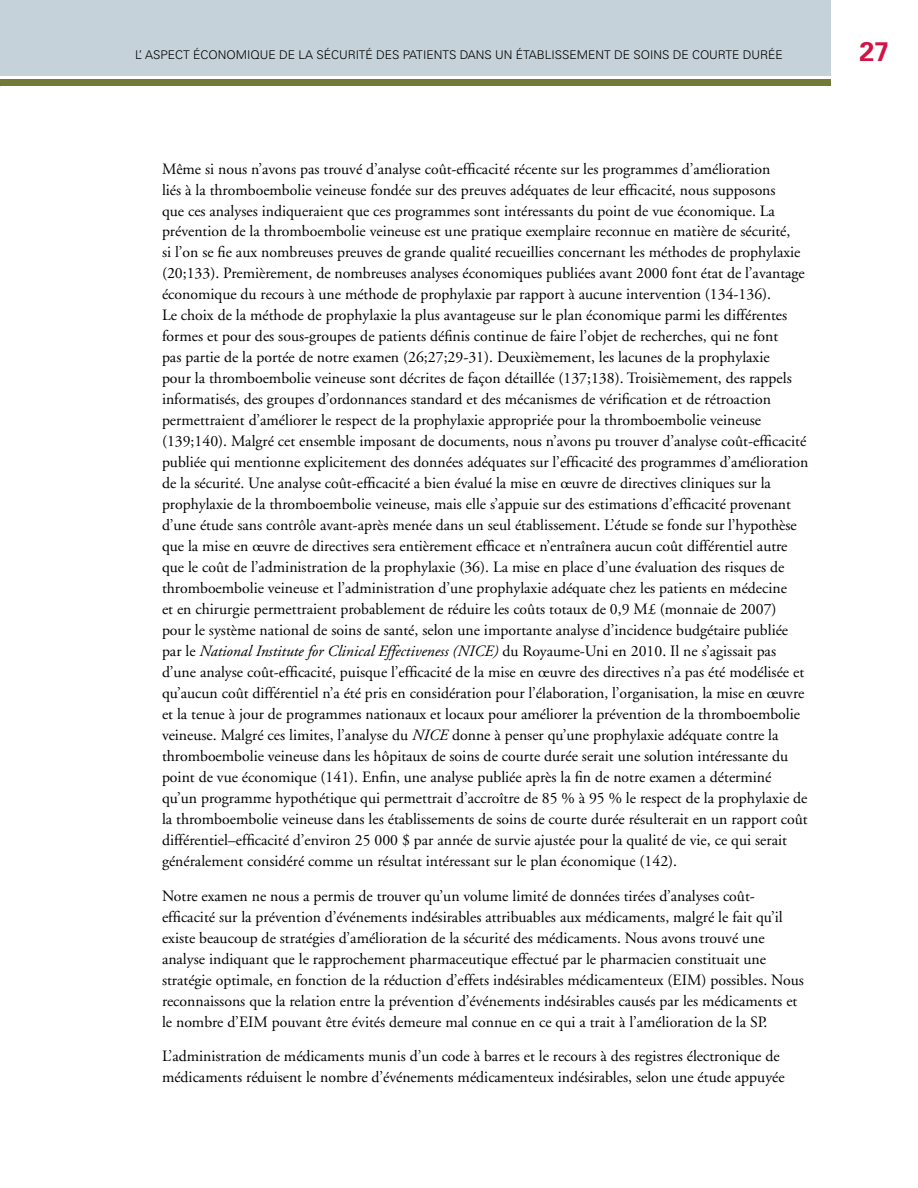
<style>
.page{position:relative;width:918px;height:1188px;background:#fff}
.page>*{position:absolute;margin:0;border:0;box-sizing:border-box;transform-origin:0 0}
.t1{font:700 27px "Univers";color:#d31245}
.t2{font:15.75px/21px "Adobe Garamond";color:#000}
.t3{font:300 12px "Univers";color:#000}
.s1{font-style:italic}
</style>
<div class="page">
<div style="left:0;top:0;width:831px;height:76px;background:#c5d2da"></div>
<div style="left:0;top:80px;width:831px;height:6px;background:#727a35"></div>
<p class="t3" style="left:135px;top:47px;width:649px">L’ ASPECT ÉCONOMIQUE DE LA SÉCURITÉ DES PATIENTS DANS UN ÉTABLISSEMENT DE SOINS DE COURTE DURÉE</p>
<h1 class="t1" style="left:859px;top:35px;width:32px">27</h1>
<p class="t2" style="left:162px;top:158px;width:648px">Même si nous n’avons pas trouvé d’analyse coût-efficacité récente sur les programmes d’amélioration<br>liés à la thromboembolie veineuse fondée sur des preuves adéquates de leur efficacité, nous supposons<br>que ces analyses indiqueraient que ces programmes sont intéressants du point de vue économique. La prévention de la thromboembolie veineuse est une pratique exemplaire reconnue en matière de sécurité,<br>si l’on se fie aux nombreuses preuves de grande qualité recueillies concernant les méthodes de prophylaxie (20;133). Premièrement, de nombreuses analyses économiques publiées avant 2000 font état de l’avantage économique du recours à une méthode de prophylaxie par rapport à aucune intervention (134-136).<br>Le choix de la méthode de prophylaxie la plus avantageuse sur le plan économique parmi les différentes formes et pour des sous-groupes de patients définis continue de faire l’objet de recherches, qui ne font<br>pas partie de la portée de notre examen (26;27;29-31). Deuxièmement, les lacunes de la prophylaxie<br>pour la thromboembolie veineuse sont décrites de façon détaillée (137;138). Troisièmement, des rappels informatisés, des groupes d’ordonnances standard et des mécanismes de vérification et de rétroaction permettraient d’améliorer le respect de la prophylaxie appropriée pour la thromboembolie veineuse (139;140). Malgré cet ensemble imposant de documents, nous n’avons pu trouver d’analyse coût-efficacité publiée qui mentionne explicitement des données adéquates sur l’efficacité des programmes d’amélioration de la sécurité. Une analyse coût-efficacité a bien évalué la mise en œuvre de directives cliniques sur la prophylaxie de la thromboembolie veineuse, mais elle s’appuie sur des estimations d’efficacité provenant d’une étude sans contrôle avant-après menée dans un seul établissement. L’étude se fonde sur l’hypothèse que la mise en œuvre de directives sera entièrement efficace et n’entraînera aucun coût différentiel autre que le coût de l’administration de la prophylaxie (36). La mise en place d’une évaluation des risques de thromboembolie veineuse et l’administration d’une prophylaxie adéquate chez les patients en médecine<br>et en chirurgie permettraient probablement de réduire les coûts totaux de 0,9 M£ (monnaie de 2007) pour le système national de soins de santé, selon une importante analyse d’incidence budgétaire publiée par le <span class="s1">National Institute for Clinical Effectiveness (NICE)</span> du Royaume-Uni en 2010. Il ne s’agissait pas d’une analyse coût-efficacité, puisque l’efficacité de la mise en œuvre des directives n’a pas été modélisée et qu’aucun coût différentiel n’a été pris en considération pour l’élaboration, l’organisation, la mise en œuvre et la tenue à jour de programmes nationaux et locaux pour améliorer la prévention de la thromboembolie veineuse. Malgré ces limites, l’analyse du <span class="s1">NICE</span> donne à penser qu’une prophylaxie adéquate contre la thromboembolie veineuse dans les hôpitaux de soins de courte durée serait une solution intéressante du point de vue économique (141). Enfin, une analyse publiée après la fin de notre examen a déterminé qu’un programme hypothétique qui permettrait d’accroître de 85 % à 95 % le respect de la prophylaxie de la thromboembolie veineuse dans les établissements de soins de courte durée résulterait en un rapport coût différentiel–efficacité d’environ 25 000 $ par année de survie ajustée pour la qualité de vie, ce qui serait généralement considéré comme un résultat intéressant sur le plan économique (142).</p>
<p class="t2" style="left:162px;top:886px;width:643px">Notre examen ne nous a permis de trouver qu’un volume limité de données tirées d’analyses coût&shy;efficacité sur la prévention d’événements indésirables attribuables aux médicaments, malgré le fait qu’il existe beaucoup de stratégies d’amélioration de la sécurité des médicaments. Nous avons trouvé une analyse indiquant que le rapprochement pharmaceutique effectué par le pharmacien constituait une stratégie optimale, en fonction de la réduction d’effets indésirables médicamenteux (EIM) possibles. Nous reconnaissons que la relation entre la prévention d’événements indésirables causés par les médicaments et le nombre d’EIM pouvant être évités demeure mal connue en ce qui a trait à l’amélioration de la SP.</p>
<p class="t2" style="left:162px;top:1046px;width:624px">L’administration de médicaments munis d’un code à barres et le recours à des registres électronique de médicaments réduisent le nombre d’événements médicamenteux indésirables, selon une étude appuyée</p>
</div>
